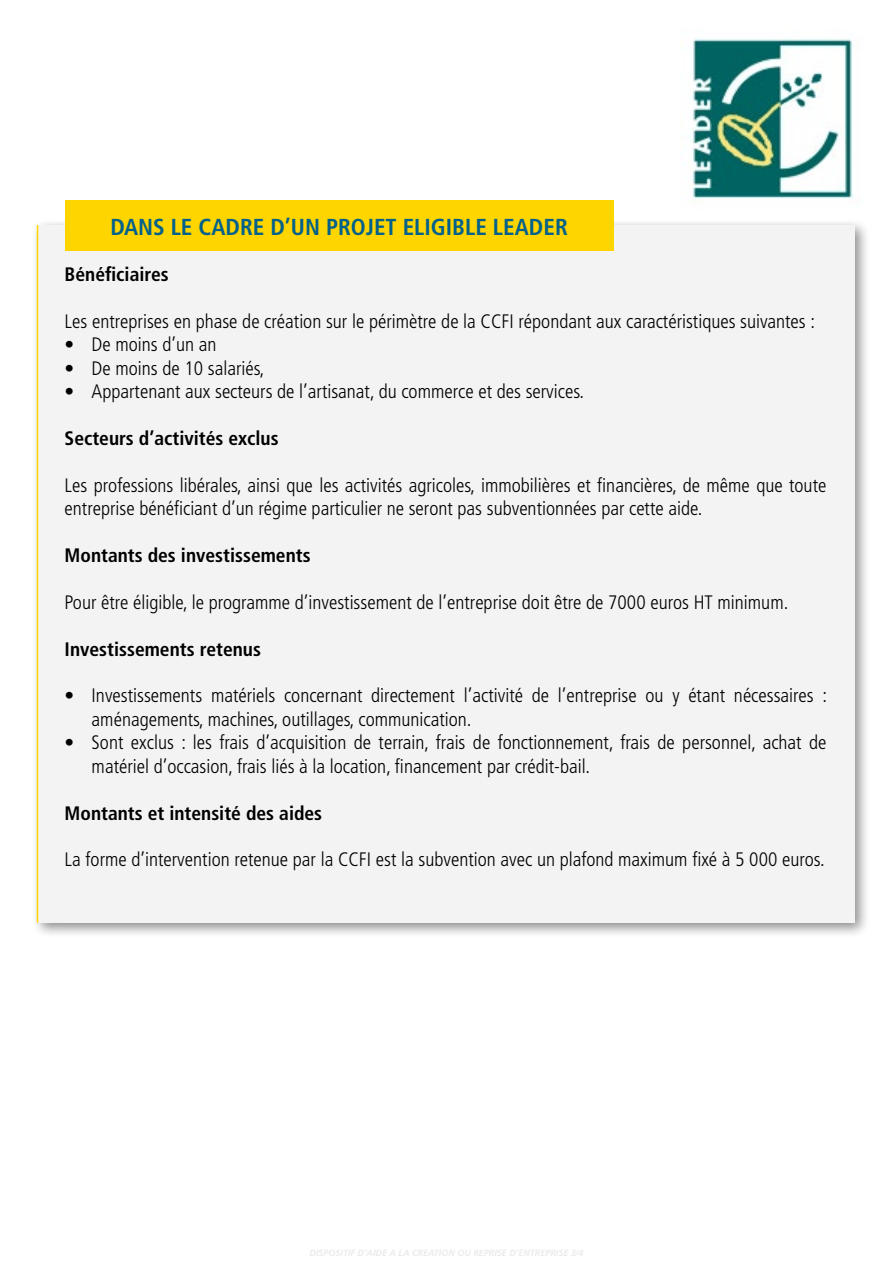
<style>
.page{position:relative;width:893px;height:1263px;background:#fff}
.page>*{position:absolute;margin:0;border:0;box-sizing:border-box;transform-origin:0 0}
.t1{font:700 condensed 23.1px "Frutiger";color:#00618a}
.t2{font:300 condensed 19.5px/23.4px "Frutiger";color:#000}
.t3{font:700 condensed 19.5px "Frutiger";color:#000}
</style>
<div class="page">
<div style="left:32px;top:219px;width:838px;height:720px;background:#000;opacity:.75"></div>
<div style="left:38px;top:225px;width:817px;height:698px;background:#f3f3f3"></div>
<div style="left:65px;top:200px;width:549px;height:51px;background:#ffd500"></div>
<hr style="left:37px;top:225px;width:1px;height:698px;background:#ffd500">
<img style="left:692px;top:38px;width:162px;height:161px">
<p class="t1" style="left:110px;top:213px;width:459px">DANS LE CADRE D’UN PROJET ELIGIBLE LEADER</p>
<p class="t3" style="left:65px;top:263px;width:106px">Bénéficiaires</p>
<p class="t2" style="left:65px;top:310px;width:752px">Les entreprises en phase de création sur le périmètre de la CCFI répondant aux caractéristiques suivantes :</p>
<p class="t2" style="left:65px;top:333px;width:153px">• De moins d’un an</p>
<p class="t2" style="left:65px;top:357px;width:201px">• De moins de 10 salariés,</p>
<p class="t2" style="left:65px;top:380px;width:521px">• Appartenant aux secteurs de l’artisanat, du commerce et des services.</p>
<p class="t3" style="left:65px;top:427px;width:216px">Secteurs d’activités exclus</p>
<p class="t2" style="left:65px;top:474px;width:763px">Les professions libérales, ainsi que les activités agricoles, immobilières et financières, de même que toute entreprise bénéficiant d’un régime particulier ne seront pas subventionnées par cette aide.</p>
<p class="t3" style="left:65px;top:544px;width:247px">Montants des investissements</p>
<p class="t2" style="left:65px;top:591px;width:725px">Pour être éligible, le programme d’investissement de l’entreprise doit être de 7000 euros HT minimum.</p>
<p class="t3" style="left:65px;top:637px;width:198px">Investissements retenus</p>
<p class="t2" style="left:92px;top:684px;width:737px;text-indent:-27px">• Investissements matériels concernant directement l’activité de l’entreprise ou y étant nécessaires : aménagements, machines, outillages, communication.</p>
<p class="t2" style="left:92px;top:731px;width:736px;text-indent:-27px">• Sont exclus : les frais d’acquisition de terrain, frais de fonctionnement, frais de personnel, achat de matériel d’occasion, frais liés à la location, financement par crédit-bail.</p>
<p class="t3" style="left:65px;top:801px;width:259px">Montants et intensité des aides</p>
<p class="t2" style="left:65px;top:848px;width:761px">La forme d’intervention retenue par la CCFI est la subvention avec un plafond maximum fixé à 5 000 euros.</p>
</div>
